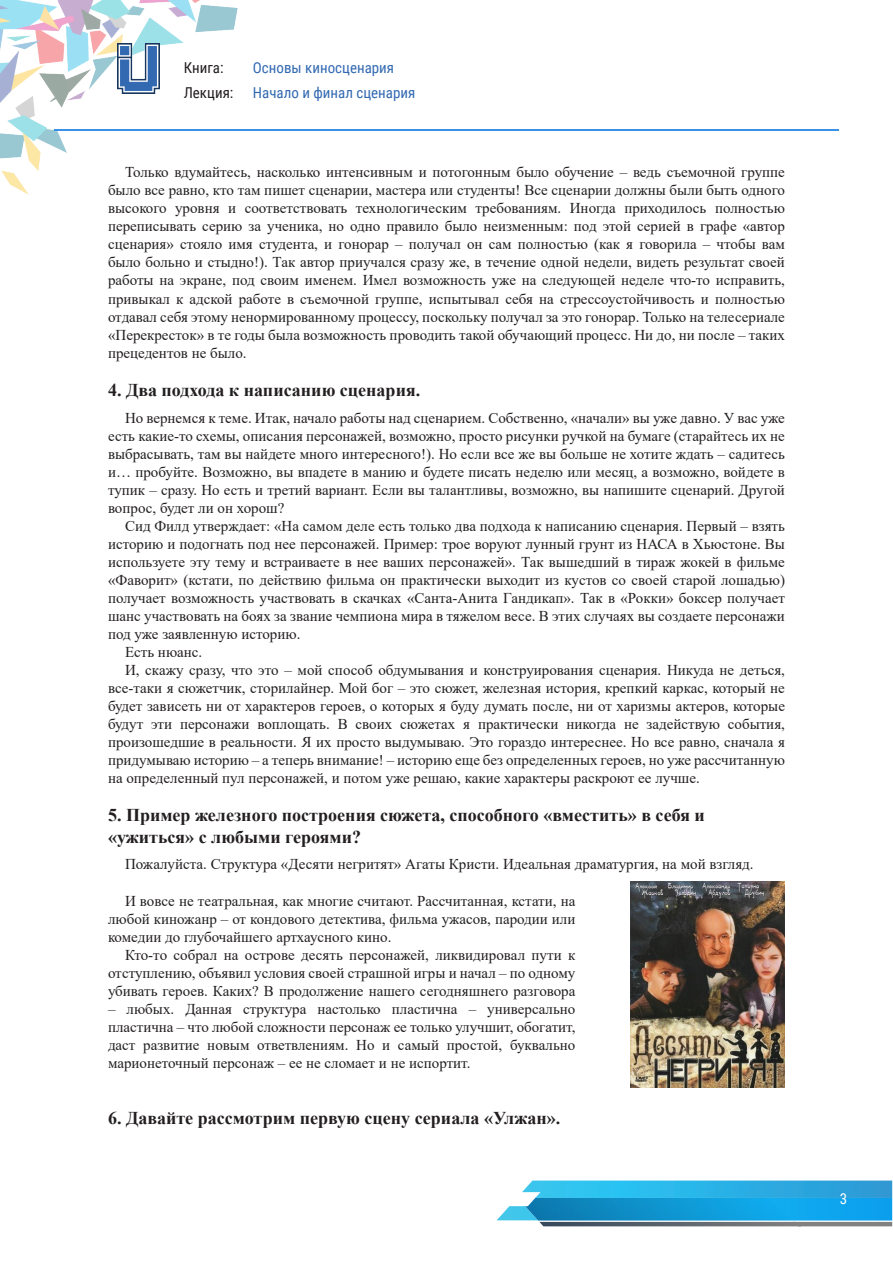
<style>
.page{position:relative;width:893px;height:1263px;background:#fff}
.page>*{position:absolute;margin:0;border:0;box-sizing:border-box;transform-origin:0 0}
.tema{font:700 18px/21.6px "Times New Roman";color:#231f20}
.t1{font:15px/18px "Times New Roman";color:#231f20;text-align:justify}
.t2{font:15px/25.5px "Roboto Condensed";color:#3269b1}
.t3{font:15px/25.5px "Roboto Condensed";color:#231f20}
.t4{font:15px "Roboto Condensed";color:#fff}
</style>
<div class="page">
<svg style="left:497px;top:1180px;width:395px;height:46px;background:#5bb6d9"></svg>
<img style="left:525px;top:1198px;width:367px;height:22px">
<img style="left:0;top:0;width:238px;height:195px">
<hr style="left:54px;top:129px;width:785px;height:2px;background:#3b91e8">
<img style="left:118px;top:44px;width:41px;height:49px">
<img style="left:631px;top:882px;width:154px;height:206px">
<p class="t3" style="left:184px;top:54px;width:51px">Книга:<br>Лекция:</p>
<p class="t2" style="left:253px;top:54px;width:164px">Основы киносценария<br>Начало и финал сценария</p>
<p class="t1" style="left:108px;top:163px;width:678px;text-indent:17px">Только вдумайтесь, насколько интенсивным и потогонным было обучение – ведь съемочной группе было все равно, кто там пишет сценарии, мастера или студенты! Все сценарии должны были быть одного высокого уровня и соответствовать технологическим требованиям. Иногда приходилось полностью переписывать серию за ученика, но одно правило было неизменным: под этой серией в графе «автор сценария» стояло имя студента, и гонорар – получал он сам полностью (как я говорила – чтобы вам было больно и стыдно!). Так автор приучался сразу же, в течение одной недели, видеть результат своей работы на экране, под своим именем. Имел возможность уже на следующей неделе что-то исправить, привыкал к адской работе в съемочной группе, испытывал себя на стрессоустойчивость и полностью отдавал себя этому ненормированному процессу, поскольку получал за это гонорар. Только на телесериале «Перекресток» в те годы была возможность проводить такой обучающий процесс. Ни до, ни после – таких прецедентов не было.</p>
<p class="tema" style="left:108px;top:379px;width:314px">4. Два подхода к написанию сценария.</p>
<p class="t1" style="left:108px;top:408px;width:678px;text-indent:17px">Но вернемся к теме. Итак, начало работы над сценарием. Собственно, «начали» вы уже давно. У вас уже есть какие-то схемы, описания персонажей, возможно, просто рисунки ручкой на бумаге (старайтесь их не выбрасывать, там вы найдете много интересного!). Но если все же вы больше не хотите ждать – садитесь и… пробуйте. Возможно, вы впадете в манию и будете писать неделю или месяц, а возможно, войдете в тупик – сразу. Но есть и третий вариант. Если вы талантливы, возможно, вы напишите сценарий. Другой вопрос, будет ли он хорош?</p>
<p class="t1" style="left:108px;top:516px;width:678px;text-indent:17px">Сид Филд утверждает: «На самом деле есть только два подхода к написанию сценария. Первый – взять историю и подогнать под нее персонажей. Пример: трое воруют лунный грунт из НАСА в Хьюстоне. Вы используете эту тему и встраиваете в нее ваших персонажей». Так вышедший в тираж жокей в фильме «Фаворит» (кстати, по действию фильма он практически выходит из кустов со своей старой лошадью) получает возможность участвовать в скачках «Санта-Анита Гандикап». Так в «Рокки» боксер получает шанс участвовать на боях за звание чемпиона мира в тяжелом весе. В этих случаях вы создаете персонажи под уже заявленную историю.</p>
<p class="t1" style="left:125px;top:642px;width:79px">Есть нюанс.</p>
<p class="t1" style="left:108px;top:660px;width:678px;text-indent:17px">И, скажу сразу, что это – мой способ обдумывания и конструирования сценария. Никуда не деться, все-таки я сюжетчик, сторилайнер. Мой бог – это сюжет, железная история, крепкий каркас, который не будет зависеть ни от характеров героев, о которых я буду думать после, ни от харизмы актеров, которые будут эти персонажи воплощать. В своих сюжетах я практически никогда не задействую события, произошедшие в реальности. Я их просто выдумываю. Это гораздо интереснее. Но все равно, сначала я придумываю историю – а теперь внимание! – историю еще без определенных героев, но уже рассчитанную на определенный пул персонажей, и потом уже решаю, какие характеры раскроют ее лучше.</p>
<p class="tema" style="left:108px;top:804px;width:598px">5. Пример железного построения сюжета, способного «вместить» в себя и «ужиться» с любыми героями?</p>
<p class="t1" style="left:125px;top:855px;width:630px">Пожалуйста. Структура «Десяти негритят» Агаты Кристи. Идеальная драматургия, на мой взгляд.</p>
<p class="t1" style="left:108px;top:891px;width:469px;text-indent:17px">И вовсе не театральная, как многие считают. Рассчитанная, кстати, на любой киножанр – от кондового детектива, фильма ужасов, пародии или комедии до глубочайшего артхаусного кино.</p>
<p class="t1" style="left:108px;top:945px;width:469px;text-indent:17px">Кто-то собрал на острове десять персонажей, ликвидировал пути к отступлению, объявил условия своей страшной игры и начал – по одному убивать героев. Каких? В продолжение нашего сегодняшнего разговора</p>
<p class="t1" style="left:108px;top:999px;width:469px">– любых. Данная структура настолько пластична – универсально пластична – что любой сложности персонаж ее только улучшит, обогатит, даст развитие новым ответвлениям. Но и самый простой, буквально марионеточный персонаж – ее не сломает и не испортит.</p>
<p class="tema" style="left:108px;top:1107px;width:454px">6. Давайте рассмотрим первую сцену сериала «Улжан».</p>
<p class="t4" style="left:840px;top:1188px;width:9px">3</p>
</div>
